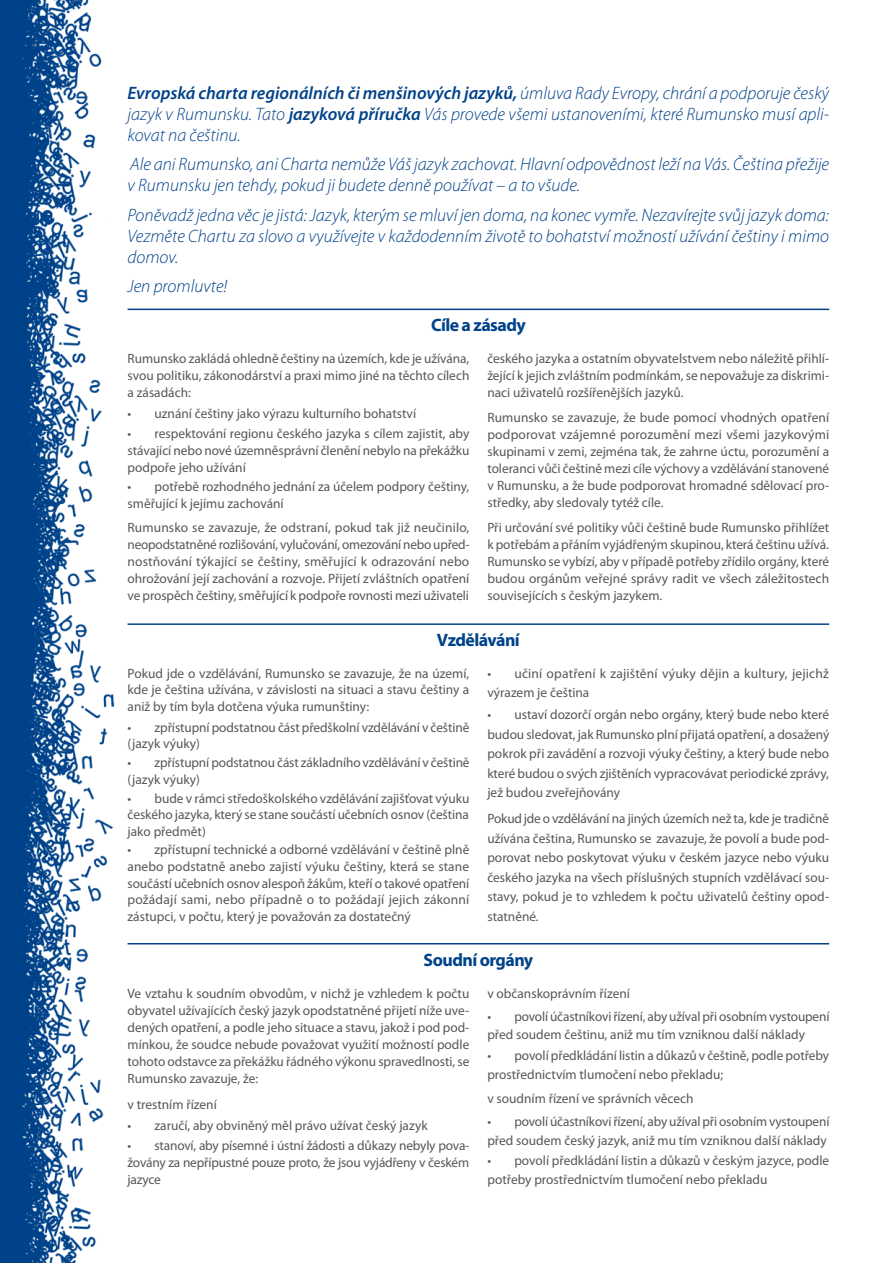
<style>
.page{position:relative;width:893px;height:1263px;background:#fff}
.page>*{position:absolute;margin:0;border:0;box-sizing:border-box;transform-origin:0 0}
.t1{font:italic 300 18px/21px "Myriad Pro";color:#004289;text-align:justify}
.t2{font:700 18px "Myriad Pro";letter-spacing:-.03em;color:#004289}
.t3{font:13.5px/17.1px "Myriad Pro";color:#575756;text-align:justify}
.s1{font-weight:600}
</style>
<div class="page">
<img style="left:0;top:0;width:830px;height:1263px">
<hr style="left:128px;top:309px;width:701px;height:1px;background:#004289">
<hr style="left:128px;top:623px;width:701px;height:2px;background:#004289">
<hr style="left:128px;top:943px;width:701px;height:1px;background:#004289">
<h1 class="t1" style="left:128px;top:82px;width:703px"><span class="s1">Evropská charta regionálních či menšinových jazyků,</span> úmluva Rady Evropy, chrání a podporuje český jazyk v Rumunsku. Tato <span class="s1">jazyková příručka</span> Vás provede všemi ustanoveními, které Rumunsko musí apli&shy;kovat na češtinu.</h1>
<h1 class="t1" style="left:128px;top:153px;width:703px">Ale ani Rumunsko, ani Charta nemůže Váš jazyk zachovat. Hlavní odpovědnost leží na Vás. Čeština přežije v Rumunsku jen tehdy, pokud ji budete denně používat – a to všude.</h1>
<h1 class="t1" style="left:128px;top:204px;width:703px">Poněvadž jedna věc je jistá: Jazyk, kterým se mluví jen doma, na konec vymře. Nezavírejte svůj jazyk doma:<br>Vezměte Chartu za slovo a využívejte v každodenním životě to bohatství možností užívání češtiny i mimo domov.</h1>
<h1 class="t1" style="left:128px;top:275px;width:101px">Jen promluvte!</h1>
<h1 class="t2" style="left:431px;top:314px;width:96px">Cíle a zásady</h1>
<p class="t3" style="left:128px;top:350px;width:343px">Rumunsko zakládá ohledně češtiny na územích, kde je užívána, svou politiku, zákonodárství a praxi mimo jiné na těchto cílech a zásadách:</p>
<p class="t3" style="left:128px;top:405px;width:290px">• uznání češtiny jako výrazu kulturního bohatství</p>
<p class="t3" style="left:128px;top:424px;width:343px">• respektování regionu českého jazyka s cílem zajistit, aby stávající nebo nové územněsprávní členění nebylo na překážku podpoře jeho užívání</p>
<p class="t3" style="left:128px;top:478px;width:343px">• potřebě rozhodného jednání za účelem podpory češtiny, směřující k jejímu zachování</p>
<p class="t3" style="left:128px;top:518px;width:343px">Rumunsko se zavazuje, že odstraní, pokud tak již neučinilo, neopodstatněné rozlišování, vylučování, omezování nebo upřed&shy;nostňování týkající se češtiny, směřující k odrazování nebo ohrožování její zachování a rozvoje. Přijetí zvláštních opatření ve prospěch češtiny, směřující k podpoře rovnosti mezi uživateli</p>
<p class="t3" style="left:487px;top:350px;width:343px">českého jazyka a ostatním obyvatelstvem nebo náležitě přihlí&shy;žející k jejich zvláštním podmínkám, se nepovažuje za diskrimi&shy;naci uživatelů rozšířenějších jazyků.</p>
<p class="t3" style="left:487px;top:409px;width:343px">Rumunsko se zavazuje, že bude pomocí vhodných opatření podporovat vzájemné porozumění mezi všemi jazykovými skupinami v zemi, zejména tak, že zahrne úctu, porozumění a toleranci vůči češtině mezi cíle výchovy a vzdělávání stanovené v Rumunsku, a že bude podporovat hromadné sdělovací pro&shy;středky, aby sledovaly tytéž cíle.</p>
<p class="t3" style="left:487px;top:519px;width:343px">Při určování své politiky vůči češtině bude Rumunsko přihlížet k potřebám a přáním vyjádřeným skupinou, která češtinu užívá.<br>Rumunsko se vybízí, aby v případě potřeby zřídilo orgány, které budou orgánům veřejné správy radit ve všech záležitostech souvisejících s českým jazykem.</p>
<h1 class="t2" style="left:437px;top:628px;width:84px">Vzdělávání</h1>
<p class="t3" style="left:128px;top:665px;width:343px;line-height:16.6px">Pokud jde o vzdělávání, Rumunsko se zavazuje, že na území, kde je čeština užívána, v závislosti na situaci a stavu češtiny a aniž by tím byla dotčena výuka rumunštiny:</p>
<p class="t3" style="left:128px;top:719px;width:343px;line-height:16.6px">• zpřístupní podstatnou část předškolní vzdělávání v češtině (jazyk výuky)</p>
<p class="t3" style="left:128px;top:754px;width:343px;line-height:16.6px">• zpřístupní podstatnou část základního vzdělávání v češtině (jazyk výuky)</p>
<p class="t3" style="left:128px;top:789px;width:343px;line-height:16.6px">• bude v rámci středoškolského vzdělávání zajišťovat výuku českého jazyka, který se stane součástí učebních osnov (čeština jako předmět)</p>
<p class="t3" style="left:128px;top:841px;width:343px;line-height:16.6px">• zpřístupní technické a odborné vzdělávání v češtině plně anebo podstatně anebo zajistí výuku češtiny, která se stane součástí učebních osnov alespoň žákům, kteří o takové opatření požádají sami, nebo případně o to požádají jejich zákonní zástupci, v počtu, který je považován za dostatečný</p>
<p class="t3" style="left:487px;top:663px;width:343px;line-height:19.5px">• učiní opatření k zajištění výuky dějin a kultury, jejichž výrazem je čeština</p>
<p class="t3" style="left:487px;top:704px;width:343px;line-height:19.5px">• ustaví dozorčí orgán nebo orgány, který bude nebo které budou sledovat, jak Rumunsko plní přijatá opatření, a dosažený pokrok při zavádění a rozvoji výuky češtiny, a který bude nebo které budou o svých zjištěních vypracovávat periodické zprávy, jež budou zveřejňovány</p>
<p class="t3" style="left:487px;top:809px;width:343px;line-height:19.5px">Pokud jde o vzdělávání na jiných územích než ta, kde je tradičně užívána čeština, Rumunsko se zavazuje, že povolí a bude pod&shy;porovat nebo poskytovat výuku v českém jazyce nebo výuku českého jazyka na všech příslušných stupních vzdělávací sou&shy;stavy, pokud je to vzhledem k počtu uživatelů češtiny opod&shy;statněné.</p>
<h1 class="t2" style="left:423px;top:948px;width:111px">Soudní orgány</h1>
<p class="t3" style="left:128px;top:985px;width:343px">Ve vztahu k soudním obvodům, v nichž je vzhledem k počtu obyvatel užívajících český jazyk opodstatněné přijetí níže uve&shy;dených opatření, a podle jeho situace a stavu, jakož i pod pod&shy;mínkou, že soudce nebude považovat využití možností podle tohoto odstavce za překážku řádného výkonu spravedlnosti, se Rumunsko zavazuje, že:</p>
<p class="t3" style="left:128px;top:1096px;width:91px">v trestním řízení</p>
<p class="t3" style="left:128px;top:1117px;width:302px">• zaručí, aby obviněný měl právo užívat český jazyk</p>
<p class="t3" style="left:128px;top:1136px;width:343px">• stanoví, aby písemné i ústní žádosti a důkazy nebyly pova&shy;žovány za nepřípustné pouze proto, že jsou vyjádřeny v českém jazyce</p>
<p class="t3" style="left:487px;top:985px;width:144px">v občanskoprávním řízení</p>
<p class="t3" style="left:487px;top:1007px;width:344px;line-height:18.5px">• povolí účastníkoviřízení, aby užíval při osobním vystoupení před soudem češtinu, aniž mu tím vzniknou další náklady</p>
<p class="t3" style="left:487px;top:1046px;width:343px;line-height:18.5px">• povolí předkládání listin a důkazů v češtině, podle potřeby prostřednictvím tlumočení nebo překladu;</p>
<p class="t3" style="left:487px;top:1090px;width:208px">v soudním řízení ve správních věcech</p>
<p class="t3" style="left:487px;top:1112px;width:344px;line-height:18.5px">• povolí účastníkoviřízení, aby užíval při osobním vystoupení před soudem český jazyk, aniž mu tím vzniknou další náklady</p>
<p class="t3" style="left:487px;top:1151px;width:343px;line-height:18.5px">• povolí předkládání listin a důkazů v českým jazyce, podle potřeby prostřednictvím tlumočení nebo překladu</p>
</div>
